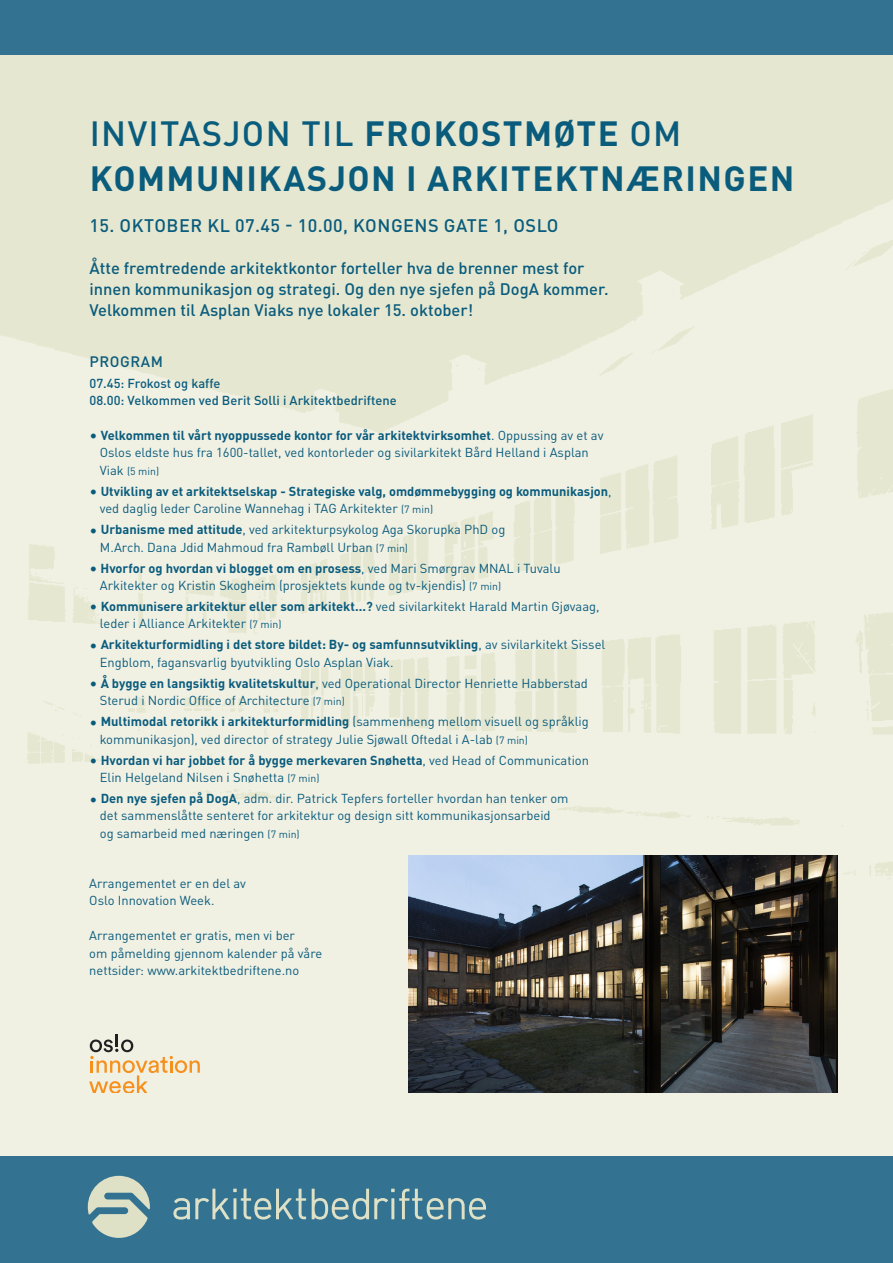
<style>
.page{position:relative;width:893px;height:1263px;background:#fff}
.page>*{position:absolute;margin:0;border:0;box-sizing:border-box;transform-origin:0 0}
.t1{font:700 34.65px/45.8px "DINOT";letter-spacing:.04em;color:#0a5c7d}
.heading{font:500 18px "DINOT";letter-spacing:.03em;color:#0a5c7d}
.heading-2{font:500 16.5px/21px "DINOT";color:#0a5c7d}
.Paragraph_Style_1{font:500 15px "DINOT";letter-spacing:.04em;color:#0a5c7d}
.Paragraph_Style_1-2{font:12.9px/17.4px "DINOT";color:#0a5c7d}
.brødtekst{font:12.9px/17.4px "DINOT";color:#0a5c7d}
.Paragraph_Style_1-3{font:700 12.9px/17.4px "DINOT";color:#0a5c7d}
.Paragraph_Style_1-4{font:500 12.9px "DINOT";color:#0a5c7d}
.Paragraph_Style_1-5{font:10.5px "DINOT";color:#0a5c7d}
.s1{font-weight:500}
.s2{font-size:15px}
.s3{font-weight:700}
.s4{font-size:12.9px}
.s5{font-weight:400;font-size:15px}
.s6{font-weight:400}
.s7{font-weight:400;font-size:10.5px}
.s8{font-size:10.5px}
</style>
<div class="page">
<div style="left:0;top:53px;width:893px;height:1146px;background:#e6e7d0"></div>
<img style="left:0;top:199px;width:893px;height:958px">
<div style="left:0;top:0;width:893px;height:54px;background:#337391"></div>
<div style="left:0;top:1157px;width:893px;height:106px;background:#337391"></div>
<svg style="left:89px;top:1034px;width:111px;height:59px;background:#e8dabf"></svg>
<svg style="left:88px;top:1176px;width:62px;height:62px"></svg>
<svg style="left:173px;top:1189px;width:313px;height:30px"></svg>
<img style="left:409px;top:856px;width:428px;height:237px">
<p class="t1" style="left:90px;top:109px;width:706px"><span class="s1">INVITASJON TIL</span> FROKOSTMØTE <span class="s1">OM<br></span>KOMMUNIKASJON I ARKITEKTNÆRINGEN</p>
<p class="heading" style="left:90px;top:214px;width:470px">15. OKTOBER KL 07.45 - 10.00, KONGENS GATE 1, OSLO</p>
<p class="heading-2" style="left:90px;top:257px;width:521px">Åtte fremtredende arkitektkontor forteller hva de brenner mest for innen kommunikasjon og strategi. Og den nye sjefen på DogA kommer.<br>Velkommen til Asplan Viaks nye lokaler 15. oktober!</p>
<p class="Paragraph_Style_1" style="left:90px;top:352px;width:75px">PROGRAM</p>
<p class="Paragraph_Style_1-4" style="left:90px;top:375px;width:132px">07.45: Frokost og kaffe</p>
<p class="Paragraph_Style_1-4" style="left:90px;top:392px;width:309px">08.00: Velkommen ved Berit Solli i Arkitektbedriftene</p>
<p class="Paragraph_Style_1-2" style="left:90px;top:426px;width:515px;text-align:center"><span class="s2">•</span> <span class="s3">Velkommen til vårt nyoppussede kontor for vår arkitektvirksomhet</span>. Oppussing av et av<br>Oslos eldste hus fra 1600-tallet, ved kontorleder og sivilarkitekt Bård Helland i Asplan</p>
<p class="Paragraph_Style_1-5" style="left:100px;top:464px;width:61px"><span class="s4">Viak</span> (5 min)</p>
<p class="Paragraph_Style_1-3" style="left:100px;top:482px;width:513px;text-indent:-10px"><span class="s5">•</span> Utvikling av et arkitektselskap - Strategiske valg, omdømmebygging og kommunikasjon<span class="s6">, ved daglig leder Caroline Wannehag i TAG Arkitekter</span> <span class="s7">(7 min)</span></p>
<p class="Paragraph_Style_1-2" style="left:100px;top:520px;width:407px;text-indent:-10px"><span class="s2">•</span> <span class="s3">Urbanisme med attitude</span>, ved arkitekturpsykolog Aga Skorupka PhD og<br>M.Arch. Dana Jdid Mahmoud fra Rambøll Urban <span class="s8">(7 min)</span></p>
<p class="Paragraph_Style_1-2" style="left:100px;top:559px;width:462px;text-indent:-10px"><span class="s2">•</span> <span class="s3">Hvorfor og hvordan vi blogget om en prosess</span>, ved Mari Smørgrav MNAL i Tuvalu<br>Arkitekter og Kristin Skogheim (prosjektets kunde og tv-kjendis) <span class="s8">(7 min)</span></p>
<p class="Paragraph_Style_1-2" style="left:100px;top:597px;width:501px;text-indent:-10px"><span class="s2">•</span> <span class="s3">Kommunisere arkitektur eller som arkitekt...?</span> ved sivilarkitekt Harald Martin Gjøvaag, leder i Alliance Arkitekter <span class="s8">(7 min)</span></p>
<p class="Paragraph_Style_1-2" style="left:100px;top:636px;width:507px;text-indent:-10px"><span class="s2">•</span> <span class="s3">Arkitekturformidling i det store bildet: By- og samfunnsutvikling</span>, av sivilarkitekt Sissel<br>Engblom, fagansvarlig byutvikling Oslo Asplan Viak.</p>
<p class="Paragraph_Style_1-2" style="left:100px;top:674px;width:489px;text-indent:-10px"><span class="s2">•</span> <span class="s3">Å bygge en langsiktig kvalitetskultur</span>, ved Operational Director Henriette Habberstad<br>Sterud i Nordic Office of Architecture <span class="s8">(7 min)</span></p>
<p class="Paragraph_Style_1-2" style="left:100px;top:713px;width:490px;text-indent:-10px"><span class="s2">•</span> <span class="s3">Multimodal retorikk i arkitekturformidling</span> (sammenheng mellom visuell og språklig kommunikasjon), ved director of strategy Julie Sjøwall Oftedal i A-lab <span class="s8">(7 min)</span></p>
<p class="Paragraph_Style_1-2" style="left:100px;top:751px;width:491px;text-indent:-10px"><span class="s2">•</span> <span class="s3">Hvordan vi har jobbet for å bygge merkevaren Snøhetta</span>, ved Head of Communication<br>Elin Helgeland Nilsen i Snøhetta <span class="s8">(7 min)</span></p>
<p class="Paragraph_Style_1-2" style="left:100px;top:789px;width:470px;text-indent:-10px"><span class="s2">•</span> <span class="s3">Den nye sjefen på DogA</span>, adm. dir. Patrick Tepfers forteller hvordan han tenker om det sammenslåtte senteret for arkitektur og design sitt kommunikasjonsarbeid<br>og samarbeid med næringen <span class="s8">(7 min)</span></p>
<p class="brødtekst" style="left:89px;top:874px;width:158px">Arrangementet er en del av<br>Oslo Innovation Week.</p>
<p class="brødtekst" style="left:89px;top:927px;width:234px">Arrangementet er gratis, men vi ber<br>om påmelding gjennom kalender på våre nettsider: www.arkitektbedriftene.no</p>
</div>
